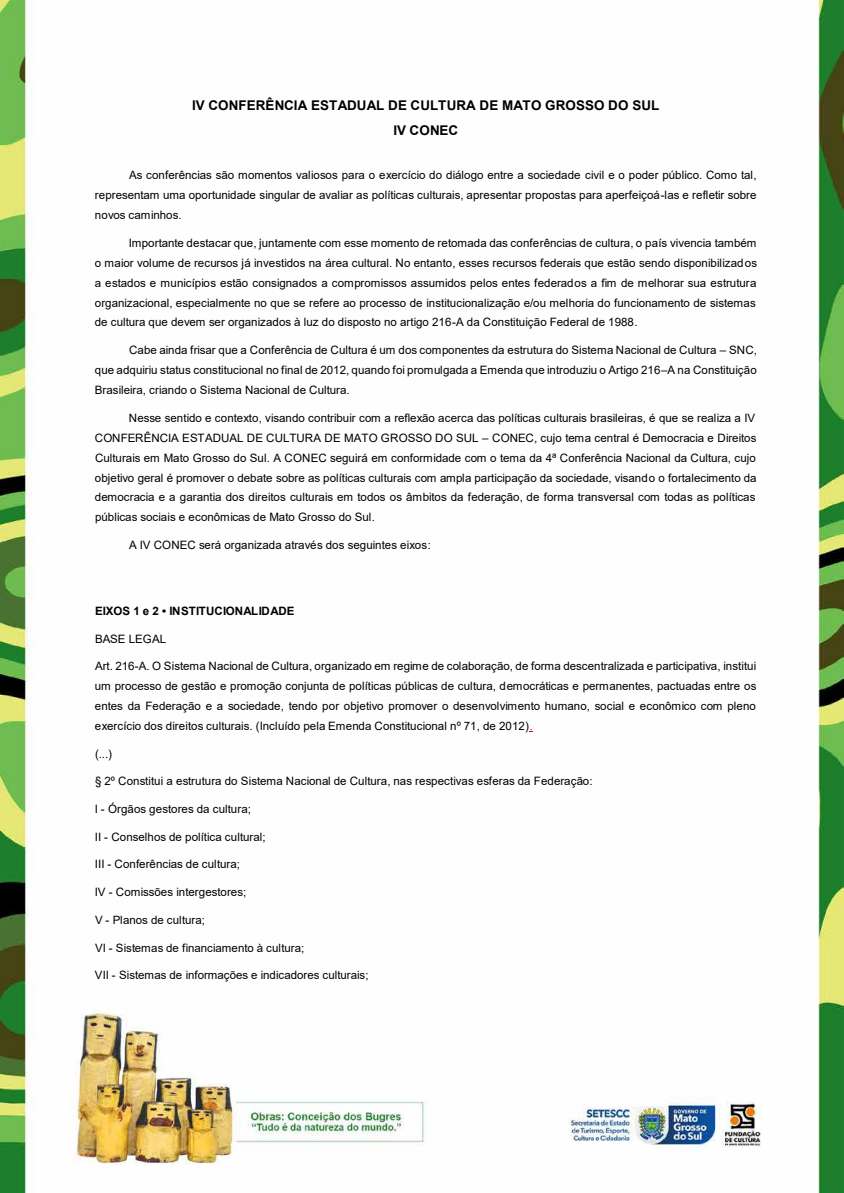
<style>
.page{position:relative;width:844px;height:1193px;background:#fff}
.page>*{position:absolute;margin:0;border:0;box-sizing:border-box;transform-origin:0 0}
.t1{font:700 13.4px/24.3px "Arial";letter-spacing:.005em;color:#000;text-align:center}
.t2{font:11.5px/19.9px "Arial";letter-spacing:.005em;color:#000;text-align:justify}
.t3{font:700 11.5px "Arial";letter-spacing:.005em;color:#000}
.s1{color:#b5082e}
</style>
<div class="page">
<img style="left:0;top:0;width:843px;height:1193px">
<p class="t1" style="left:192px;top:94px;width:468px">IV CONFERÊNCIA ESTADUAL DE CULTURA DE MATO GROSSO DO SUL<br>IV CONEC</p>
<p class="t2" style="left:95px;top:165px;width:663px;text-indent:34px">As conferências são momentos valiosos para o exercício do diálogo entre a sociedade civil e o poder público. Como tal, representam uma oportunidade singular de avaliar as políticas culturais, apresentar propostas para aperfeiçoá-las e refletir sobre novos caminhos.</p>
<p class="t2" style="left:95px;top:233px;width:663px;text-indent:34px">Importante destacar que, juntamente com esse momento de retomada das conferências de cultura, o país vivencia também o maior volume de recursos já investidos na área cultural. No entanto, esses recursos federais que estão sendo disponibilizados a estados e municípios estão consignados a compromissos assumidos pelos entes federados a fim de melhorar sua estrutura organizacional, especialmente no que se refere ao processo de institucionalização e/ou melhoria do funcionamento de sistemas de cultura que devem ser organizados à luz do disposto no artigo 216-A da Constituição Federal de 1988.</p>
<p class="t2" style="left:95px;top:340px;width:663px;text-indent:34px">Cabe ainda frisar que a Conferência de Cultura é um dos componentes da estrutura do Sistema Nacional de Cultura – SNC, que adquiriu status constitucional no final de 2012, quando foi promulgada a Emenda que introduziu o Artigo 216–A na Constituição Brasileira, criando o Sistema Nacional de Cultura.</p>
<p class="t2" style="left:95px;top:407px;width:663px;text-align:left;text-indent:34px">Nesse sentido e contexto, visando contribuir com a reflexão acerca das políticas culturais brasileiras, é que se realiza a IV CONFERÊNCIA ESTADUAL DE CULTURA DE MATO GROSSO DO SUL – CONEC, cujo tema central é Democracia e Direitos Culturais em Mato Grosso do Sul. A CONEC seguirá em conformidade com o tema da 4ª Conferência Nacional da Cultura, cujo objetivo geral é promover o debate sobre as políticas culturais com ampla participação da sociedade, visando o fortalecimento da democracia e a garantia dos direitos culturais em todos os âmbitos da federação, de forma transversal com todas as políticas públicas sociais e econômicas de Mato Grosso do Sul.</p>
<p class="t2" style="left:129px;top:535px;width:303px">A IV CONEC será organizada através dos seguintes eixos:</p>
<p class="t3" style="left:95px;top:603px;width:201px">EIXOS 1 e 2 • INSTITUCIONALIDADE</p>
<p class="t2" style="left:95px;top:629px;width:73px">BASE LEGAL</p>
<p class="t2" style="left:95px;top:656px;width:662px">Art. 216-A. O Sistema Nacional de Cultura, organizado em regime de colaboração, de forma descentralizada e participativa, institui um processo de gestão e promoção conjunta de políticas públicas de cultura, democráticas e permanentes, pactuadas entre os entes da Federação e a sociedade, tendo por objetivo promover o desenvolvimento humano, social e econômico com pleno exercício dos direitos culturais. (Incluído pela Emenda Constitucional nº 71, de 2012)<span class="s1">.</span></p>
<p class="t2" style="left:95px;top:743px;width:18px">(...)</p>
<p class="t2" style="left:95px;top:771px;width:499px">§ 2º Constitui a estrutura do Sistema Nacional de Cultura, nas respectivas esferas da Federação:</p>
<p class="t2" style="left:95px;top:799px;width:157px">I - Órgãos gestores da cultura;</p>
<p class="t2" style="left:95px;top:826px;width:172px">II - Conselhos de política cultural;</p>
<p class="t2" style="left:95px;top:854px;width:147px">III - Conferências de cultura;</p>
<p class="t2" style="left:95px;top:882px;width:153px">IV - Comissões intergestores;</p>
<p class="t2" style="left:95px;top:910px;width:111px">V - Planos de cultura;</p>
<p class="t2" style="left:95px;top:937px;width:211px">VI - Sistemas de financiamento à cultura;</p>
<p class="t2" style="left:95px;top:965px;width:275px">VII - Sistemas de informações e indicadores culturais;</p>
</div>
